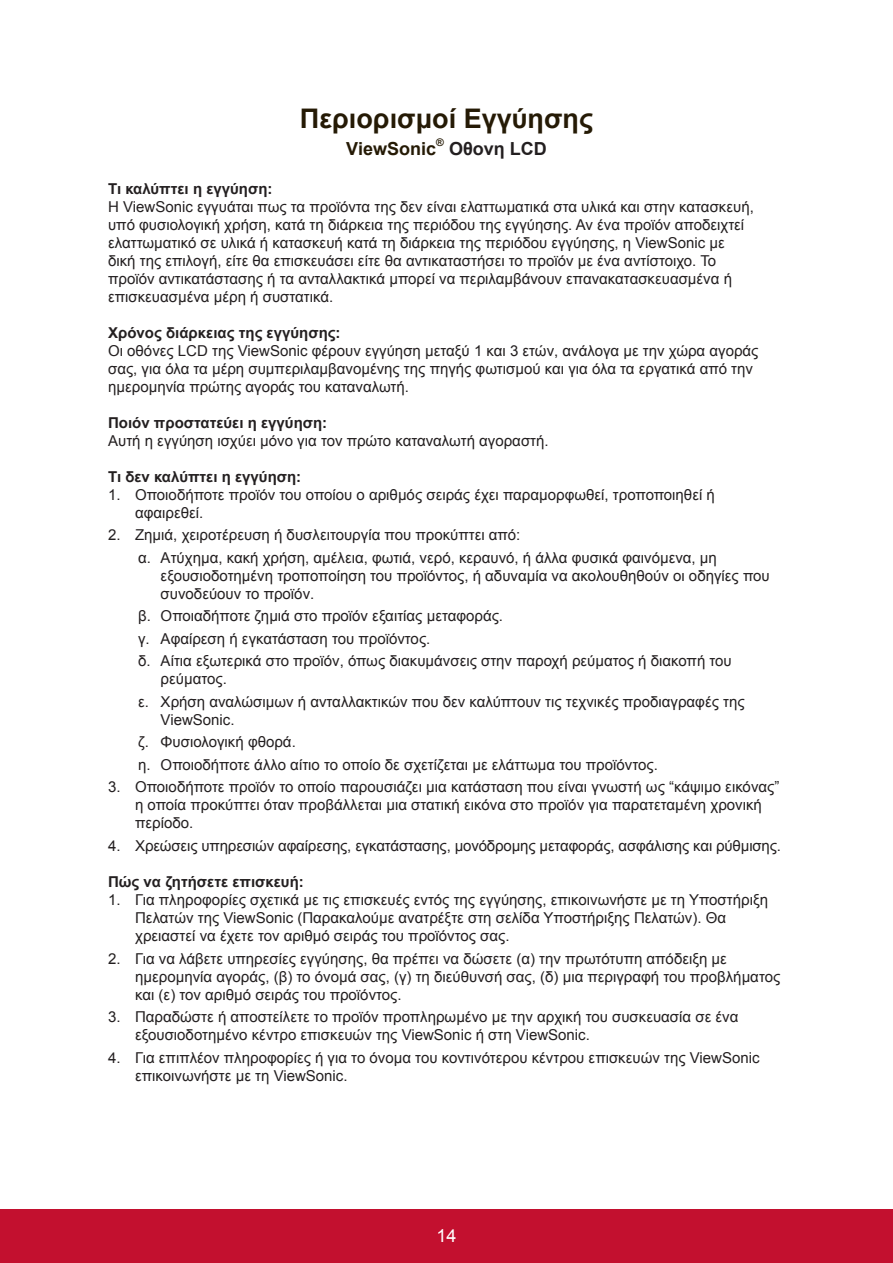
<style>
.page{position:relative;width:893px;height:1263px;background:#fff}
.page>*{position:absolute;margin:0;border:0;box-sizing:border-box;transform-origin:0 0}
.t1{font:700 27px "Arial";color:#251a05}
.t2{font:700 18px "Arial";color:#251a05}
.t3{font:700 18px "Arial";color:#231f20}
.t4{font:18px "Arial";color:#fff}
.t5{font:15px/18px "Arial";color:#231f20}
.t6{font:700 15px "Arial";color:#231f20}
.t7{font:700 10.5px "Arial";color:#251a05}
</style>
<div class="page">
<div style="left:0;top:1210px;width:892px;height:53px;background:#c3102f"></div>
<h1 class="t1" style="left:300px;top:100px;width:295px">Περιορισμοί Εγγύησης</h1>
<p class="t2" style="left:346px;top:137px;width:92px">ViewSonic</p>
<p class="t7" style="left:436px;top:136px;width:9px">®</p>
<p class="t3" style="left:449px;top:137px;width:99px">Οθονη LCD</p>
<p class="t6" style="left:108px;top:178px;width:166px">Τι καλύπτει η εγγύηση:</p>
<p class="t5" style="left:108px;top:198px;width:647px">Η ViewSonic εγγυάται πως τα προϊόντα της δεν είναι ελαττωματικά στα υλικά και στην κατασκευή, υπό φυσιολογική χρήση, κατά τη διάρκεια της περιόδου της εγγύησης. Αν ένα προϊόν αποδειχτεί ελαττωματικό σε υλικά ή κατασκευή κατά τη διάρκεια της περιόδου εγγύησης, η ViewSonic με δική της επιλογή, είτε θα επισκευάσει είτε θα αντικαταστήσει το προϊόν με ένα αντίστοιχο. Το προϊόν αντικατάστασης ή τα ανταλλακτικά μπορεί να περιλαμβάνουν επανακατασκευασμένα ή επισκευασμένα μέρη ή συστατικά.</p>
<p class="t6" style="left:108px;top:322px;width:234px">Χρόνος διάρκειας της εγγύησης:</p>
<p class="t5" style="left:108px;top:342px;width:651px">Οι οθόνες LCD της ViewSonic φέρουν εγγύηση μεταξύ 1 και 3 ετών, ανάλογα με την χώρα αγοράς σας, για όλα τα μέρη συμπεριλαμβανομένης της πηγής φωτισμού και για όλα τα εργατικά από την ημερομηνία πρώτης αγοράς του καταναλωτή.</p>
<p class="t6" style="left:108px;top:412px;width:220px">Ποιόν προστατεύει η εγγύηση:</p>
<p class="t5" style="left:108px;top:432px;width:442px">Αυτή η εγγύηση ισχύει μόνο για τον πρώτο καταναλωτή αγοραστή.</p>
<p class="t6" style="left:108px;top:466px;width:194px">Τι δεν καλύπτει η εγγύηση:</p>
<p class="t5" style="left:135px;top:486px;width:581px;text-indent:-27px">1. Οποιοδήποτε προϊόν του οποίου ο αριθμός σειράς έχει παραμορφωθεί, τροποποιηθεί ή αφαιρεθεί.</p>
<p class="t5" style="left:138px;top:524px;width:580px;line-height:22.5px;text-indent:-30px">2. Ζημιά, χειροτέρευση ή δυσλειτουργία που προκύπτει από:<br>α. Ατύχημα, κακή χρήση, αμέλεια, φωτιά, νερό, κεραυνό, ή άλλα φυσικά φαινόμενα, μη</p>
<p class="t5" style="left:160px;top:567px;width:610px">εξουσιοδοτημένη τροποποίηση του προϊόντος, ή αδυναμία να ακολουθηθούν οι οδηγίες που συνοδεύουν το προϊόν.</p>
<p class="t5" style="left:138px;top:605px;width:595px;line-height:22.5px">β. Οποιαδήποτε ζημιά στο προϊόν εξαιτίας μεταφοράς.<br>γ. Αφαίρεση ή εγκατάσταση του προϊόντος.<br>δ. Αίτια εξωτερικά στο προϊόν, όπως διακυμάνσεις στην παροχή ρεύματος ή διακοπή του</p>
<p class="t5" style="left:138px;top:668px;width:607px;line-height:22.5px;text-indent:22px">ρεύματος.<br>ε. Χρήση αναλώσιμων ή ανταλλακτικών που δεν καλύπτουν τις τεχνικές προδιαγραφές της</p>
<p class="t5" style="left:138px;top:708px;width:521px;line-height:22.5px;text-indent:22px">ViewSonic.<br>ζ. Φυσιολογική φθορά.<br>η. Οποιοδήποτε άλλο αίτιο το οποίο δε σχετίζεται με ελάττωμα του προϊόντος.</p>
<p class="t5" style="left:135px;top:778px;width:645px;text-indent:-27px">3. Οποιοδήποτε προϊόν το οποίο παρουσιάζει μια κατάσταση που είναι γνωστή ως “κάψιμο εικόνας” η οποία προκύπτει όταν προβάλλεται μια στατική εικόνα στο προϊόν για παρατεταμένη χρονική περίοδο.</p>
<p class="t5" style="left:108px;top:837px;width:674px">4. Χρεώσεις υπηρεσιών αφαίρεσης, εγκατάστασης, μονόδρομης μεταφοράς, ασφάλισης και ρύθμισης.</p>
<p class="t6" style="left:108px;top:871px;width:197px">Πώς να ζητήσετε επισκευή:</p>
<p class="t5" style="left:135px;top:891px;width:634px;text-indent:-27px">1. Για πληροφορίες σχετικά με τις επισκευές εντός της εγγύησης, επικοινωνήστε με τη Υποστήριξη<br>Πελατών της ViewSonic (Παρακαλούμε ανατρέξτε στη σελίδα Υποστήριξης Πελατών). Θα χρειαστεί να έχετε τον αριθμό σειράς του προϊόντος σας.</p>
<p class="t5" style="left:135px;top:949px;width:646px;text-indent:-27px">2. Για να λάβετε υπηρεσίες εγγύησης, θα πρέπει να δώσετε (α) την πρωτότυπη απόδειξη με ημερομηνία αγοράς, (β) το όνομά σας, (γ) τη διεύθυνσή σας, (δ) μια περιγραφή του προβλήματος και (ε) τον αριθμό σειράς του προϊόντος.</p>
<p class="t5" style="left:135px;top:1008px;width:604px;text-indent:-27px">3. Παραδώστε ή αποστείλετε το προϊόν προπληρωμένο με την αρχική του συσκευασία σε ένα εξουσιοδοτημένο κέντρο επισκευών της ViewSonic ή στη ViewSonic.</p>
<p class="t5" style="left:135px;top:1048px;width:625px;text-indent:-27px">4. Για επιπλέον πληροφορίες ή για το όνομα του κοντινότερου κέντρου επισκευών της ViewSonic επικοινωνήστε με τη ViewSonic.</p>
<p class="t4" style="left:436px;top:1223px;width:22px">14</p>
</div>
